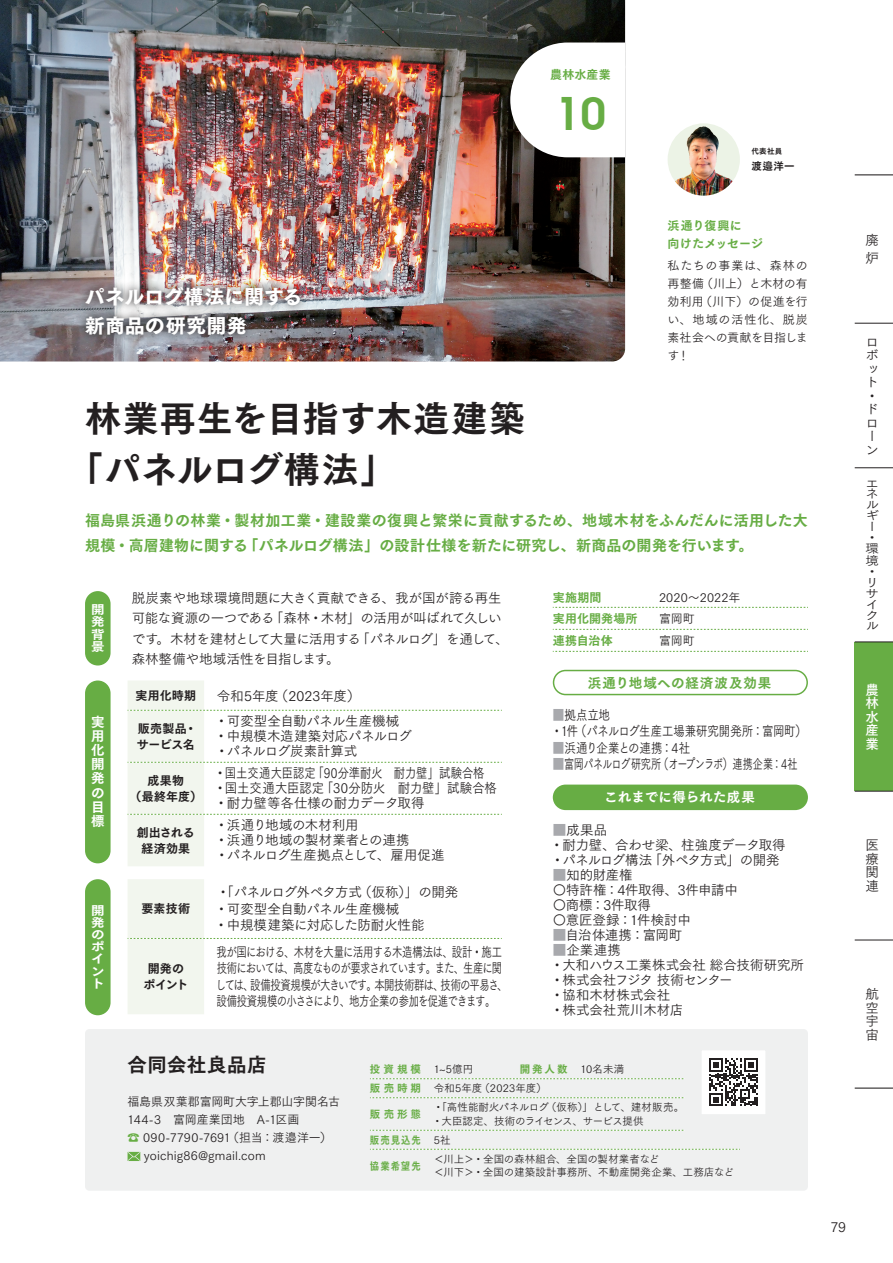
<style>
.page{position:relative;width:893px;height:1263px;background:#fff}
.page>*{position:absolute;margin:0;border:0;box-sizing:border-box;transform-origin:0 0}
.t1{font:600 45px "Avant Garde";color:#67ad44}
.t2{font:36px/51px "Tsuku Go Pro E";letter-spacing:.025em;color:#231f20}
.t3{font:19.5px/28.5px "Tsuku Go Pro H";letter-spacing:.03em;color:#fff}
.t4{font:19.5px "Tsuku Go Pro E";letter-spacing:.02em;color:#231f20}
.t5{font:15px/24.8px "Tsuku Go Pro E";letter-spacing:.005em;color:#67ad44}
.t6{font:13.5px/15px "Tsuku Go Pro R";letter-spacing:-.025em;color:#231f20}
.t7{font:13.5px/16.5px "Tsuku Go Pro R";letter-spacing:-.07em;color:#231f20;scale:.77 1}
.t8{font:13.5px/16.5px "Tsuku Go Pro R";letter-spacing:-.025em;color:#231f20;scale:.85 1}
.t9{font:13.5px "Tsuku Go Pro R";letter-spacing:-.045em;color:#231f20;scale:.75 1}
.t10{font:13.5px/14.1px "Tsuku Go Pro E";letter-spacing:.015em;color:#fff}
.t11{font:13.5px "Tsuku Go Pro E";letter-spacing:.065em;color:#67ad44}
.t12{font:13.5px "Tsuku Go Pro R";letter-spacing:.005em;color:#231f20}
.t13{font:13.5px/13.5px "Tsuku Go Pro B";color:#fff;text-align:justify}
.t14{font:12.15px/10.9px "Tsuku Go Pro R";color:#231f20;scale:1.11 1}
.t15{font:12.15px/12.1px "Tsuku Go Pro E";color:#fff;text-align:justify;scale:1.11 1}
.t16{font:12px/18px "Tsuku Go Pro R";letter-spacing:.005em;color:#231f20;text-align:justify}
.t17{font:12px/16.5px "Tsuku Go Pro E";color:#231f20;text-align:center}
.t18{font:12px/18px "Tsuku Go Pro E";letter-spacing:.015em;color:#67ad44}
.t19{font:12px "Tsuku Go Pro R";letter-spacing:-.015em;color:#231f20}
.t20{font:10.5px/19px "Tsuku Go Pro R";color:#231f20}
.t21{font:10.5px/13.5px "Tsuku Go Pro R";letter-spacing:-.03em;color:#231f20}
.t22{font:10.5px "Tsuku Go Pro E";letter-spacing:.11em;color:#67ad44;scale:.9 1}
.t23{font:10.5px "Tsuku Go Pro E";color:#231f20}
.t24{font:10.5px "Tsuku Go Pro E";letter-spacing:.11em;color:#67ad44}
.t25{font:7.5px "Tsuku Go Pro E";color:#231f20}
.s1{color:#a8a9ad}
.s2{font-family:"Tsuku Go Pro E";color:#67ad44}
.s3{font-family:"Tsuku Go Pro R";color:#231f20}
.s4{color:#67ad44}
</style>
<div class="page">
<div style="left:85px;top:1029px;width:723px;height:162px;background:#eff0f0;border-radius:4px"></div>
<img style="left:0;top:0;width:625px;height:361px">
<div style="left:85px;top:591px;width:26px;height:74px;background:#67ad44;border-radius:13px"></div>
<div style="left:85px;top:680px;width:26px;height:183px;background:#67ad44;border-radius:13px"></div>
<div style="left:85px;top:879px;width:26px;height:136px;background:#67ad44;border-radius:13px"></div>
<div style="left:668px;top:123px;width:72px;height:73px;background:#ecf3e6;border-radius:50%"></div>
<img style="left:675px;top:126px;width:57px;height:70px">
<svg style="left:128px;top:1152px;width:12px;height:9px"></svg>
<svg style="left:370px;top:1149px;width:370px;height:1px"></svg>
<svg style="left:370px;top:1051px;width:395px;height:80px"></svg>
<div style="left:553px;top:784px;width:255px;height:26px;background:#67ad44;border-radius:13px"></div>
<div style="left:553px;top:670px;width:255px;height:25px;border:1px solid #67ad44;border-radius:12px"></div>
<svg style="left:128px;top:879px;width:374px;height:135px"></svg>
<svg style="left:128px;top:681px;width:374px;height:185px"></svg>
<img style="left:77px;top:278px;width:232px;height:66px">
<svg style="left:553px;top:607px;width:255px;height:1px"></svg>
<svg style="left:553px;top:629px;width:255px;height:1px"></svg>
<svg style="left:553px;top:651px;width:255px;height:1px"></svg>
<svg style="left:510px;top:43px;width:115px;height:114px"></svg>
<div style="left:855px;top:642px;width:38px;height:149px;background:#67ad44"></div>
<hr style="left:855px;top:174px;width:38px;height:1px;background:#231f20">
<hr style="left:855px;top:1087px;width:38px;height:2px;background:#231f20">
<hr style="left:855px;top:323px;width:38px;height:1px;background:#231f20">
<hr style="left:855px;top:467px;width:38px;height:1px;background:#231f20">
<hr style="left:855px;top:642px;width:38px;height:1px;background:#231f20">
<hr style="left:855px;top:791px;width:38px;height:1px;background:#231f20">
<hr style="left:855px;top:940px;width:38px;height:1px;background:#231f20">
<p class="t18" style="left:550px;top:64px;width:62px">農林水産業</p>
<h1 class="t1" style="left:555px;top:84px;width:52px">10</h1>
<h3 class="t3" style="left:85px;top:283px;width:219px">パネルログ構法に関する新商品の研究開発</h3>
<h2 class="t2" style="left:67px;top:388px;width:460px;text-indent:18px">林業再生を目指す木造建築「パネルログ構法」</h2>
<p class="t25" style="left:752px;top:144px;width:32px">代表社員</p>
<p class="t23" style="left:752px;top:157px;width:44px">渡邉洋一</p>
<p class="t18" style="left:668px;top:215px;width:97px">浜通り復興に<br>向けたメッセージ</p>
<p class="t16" style="left:668px;top:255px;width:142px">私たちの事業は、森林の再整備（川上）と木材の有効利用（川下）の促進を行い、地域の活性化、脱炭素社会への貢献を目指します！</p>
<p class="t5" style="left:85px;top:506px;width:724px">福島県浜通りの林業・製材加工業・建設業の復興と繁栄に貢献するため、地域木材をふんだんに活用した大規模・高層建物に関する「パネルログ構法」の設計仕様を新たに研究し、新商品の開発を行います。</p>
<p class="t15" style="left:91px;top:602px;width:14px">開発背景</p>
<p class="t10" style="left:91px;top:713px;width:15px">実用化開発の目標</p>
<p class="t15" style="left:91px;top:903px;width:14px;text-align:left">開発のポイント</p>
<p class="t6" style="left:132px;top:586px;width:378px;line-height:20.2px">脱炭素や地球環境問題に大きく貢献できる、我が国が誇る再生可能な資源の一つである「森林・木材」の活用が叫ばれて久しいです。木材を建材として大量に活用する「パネルログ」を通して、森林整備や地域活性を目指します。</p>
<p class="t17" style="left:136px;top:686px;width:62px">実用化時期</p>
<p class="t12" style="left:217px;top:684px;width:145px">令和5年度（2023年度）</p>
<p class="t17" style="left:137px;top:718px;width:62px;text-align:left">販売製品・サービス名</p>
<p class="t6" style="left:215px;top:712px;width:199px">・可変型全自動パネル生産機械・中規模木造建築対応パネルログ・パネルログ炭素計算式</p>
<p class="t17" style="left:130px;top:770px;width:74px">成果物<br>（最終年度）</p>
<p class="t6" style="left:213px;top:764px;width:285px">・国土交通大臣認定「90分準耐火　耐力壁」試験合格・国土交通大臣認定「30分防火　耐力壁」試験合格・耐力壁等各仕様の耐力データ取得</p>
<p class="t17" style="left:137px;top:822px;width:60px">創出される経済効果</p>
<p class="t6" style="left:215px;top:816px;width:231px">・浜通り地域の木材利用<br>・浜通り地域の製材業者との連携<br>・パネルログ生産拠点として、雇用促進</p>
<p class="t17" style="left:142px;top:899px;width:50px">要素技術</p>
<p class="t17" style="left:143px;top:958px;width:46px">開発のポイント</p>
<p class="t6" style="left:215px;top:883px;width:245px;line-height:16.5px">・「パネルログ外ペタ方式（仮称）」の開発・可変型全自動パネル生産機械<br>・中規模建築に対応した防耐火性能</p>
<p class="t7" style="left:216px;top:942px;width:381px">我が国における、木材を大量に活用する木造構法は、設計・施工技術においては、高度なものが要求されています。また、生産に関しては、設備投資規模が大きいです。本開技術群は、技術の平易さ、設備投資規模の小ささにより、地方企業の参加を促進できます。</p>
<p class="t18" style="left:553px;top:587px;width:50px">実施期間</p>
<p class="t16" style="left:659px;top:587px;width:83px">2020〜2022年</p>
<p class="t18" style="left:553px;top:608px;width:86px">実用化開発場所</p>
<p class="t16" style="left:659px;top:608px;width:37px">富岡町</p>
<p class="t18" style="left:553px;top:630px;width:62px">連携自治体</p>
<p class="t16" style="left:659px;top:630px;width:37px">富岡町</p>
<p class="t11" style="left:588px;top:670px;width:185px">浜通り地域への経済波及効果</p>
<p class="t8" style="left:551px;top:705px;width:302px"><span class="s1">■</span>拠点立地<br>・1件（パネルログ生産工場兼研究開発所：富岡町）</p>
<p class="t8" style="left:553px;top:738px;width:163px"><span class="s1">■</span>浜通り企業との連携：4社</p>
<p class="t9" style="left:553px;top:753px;width:328px"><span class="s1">■</span>富岡パネルログ研究所（オープンラボ）連携企業：4社</p>
<p class="t10" style="left:604px;top:789px;width:152px">これまでに得られた成果</p>
<p class="t6" style="left:550px;top:821px;width:237px"><span class="s1">■</span>成果品<br>・耐力壁、合わせ梁、柱強度データ取得・パネルログ構法「外ペタ方式」の開発</p>
<p class="t6" style="left:553px;top:866px;width:187px"><span class="s1">■</span>知的財産権<br>〇特許権：4件取得、3件申請中〇商標：3件取得<br>〇意匠登録：1件検討中</p>
<p class="t6" style="left:553px;top:926px;width:131px"><span class="s1">■</span>自治体連携：富岡町</p>
<p class="t6" style="left:550px;top:941px;width:255px"><span class="s1">■</span>企業連携<br>・大和ハウス工業株式会社 総合技術研究所・株式会社フジタ 技術センター<br>・協和木材株式会社<br>・株式会社荒川木材店</p>
<h3 class="t4" style="left:128px;top:1047px;width:141px">合同会社良品店</h3>
<p class="t20" style="left:370px;top:1058px;width:105px"><span class="s2">投資規模</span> 1~5億円</p>
<p class="t20" style="left:370px;top:1058px;width:256px;text-indent:150px"><span class="s2">開発人数</span> 10名未満<span class="s2">販売時期</span> 令和5年度（2023年度）</p>
<p class="t24" style="left:370px;top:1104px;width:53px">販売形態</p>
<p class="t21" style="left:432px;top:1099px;width:264px">・「高性能耐火パネルログ（仮称）」として、建材販売。　・大臣認定、技術のライセンス、サービス提供</p>
<p class="t22" style="left:370px;top:1130px;width:91px">販売見込先 <span class="s3">5社</span></p>
<p class="t22" style="left:370px;top:1156px;width:58px">協業希望先</p>
<p class="t20" style="left:434px;top:1151px;width:302px;line-height:13.5px">＜川上＞・全国の森林組合、全国の製材業者など<br>＜川下＞・全国の建築設計事務所、不動産開発企業、工務店など</p>
<p class="t19" style="left:128px;top:1091px;width:214px">福島県双葉郡富岡町大字上郡山字関名古</p>
<p class="t16" style="left:128px;top:1109px;width:173px">144-3　富岡産業団地　A-1区画</p>
<p class="t16" style="left:128px;top:1127px;width:206px"><span class="s4">☎</span> 090-7790-7691（担当：渡邉洋一）</p>
<p class="t16" style="left:144px;top:1145px;width:123px">yoichig86@gmail.com</p>
<p class="t6" style="left:865px;top:230px;width:14px;line-height:17.5px">廃炉</p>
<p class="t6" style="left:865px;top:333px;width:14px;line-height:13.5px">ロボット・ドローン</p>
<p class="t14" style="left:865px;top:476px;width:13px">エネルギー・環境・リサイクル</p>
<p class="t13" style="left:865px;top:681px;width:15px">農林水産業</p>
<p class="t6" style="left:865px;top:837px;width:15px;line-height:13.5px;text-align:justify">医療関連</p>
<p class="t6" style="left:865px;top:986px;width:14px;line-height:13.5px;text-align:justify">航空宇宙</p>
<p class="t6" style="left:830px;top:1218px;width:17px">79</p>
</div>
